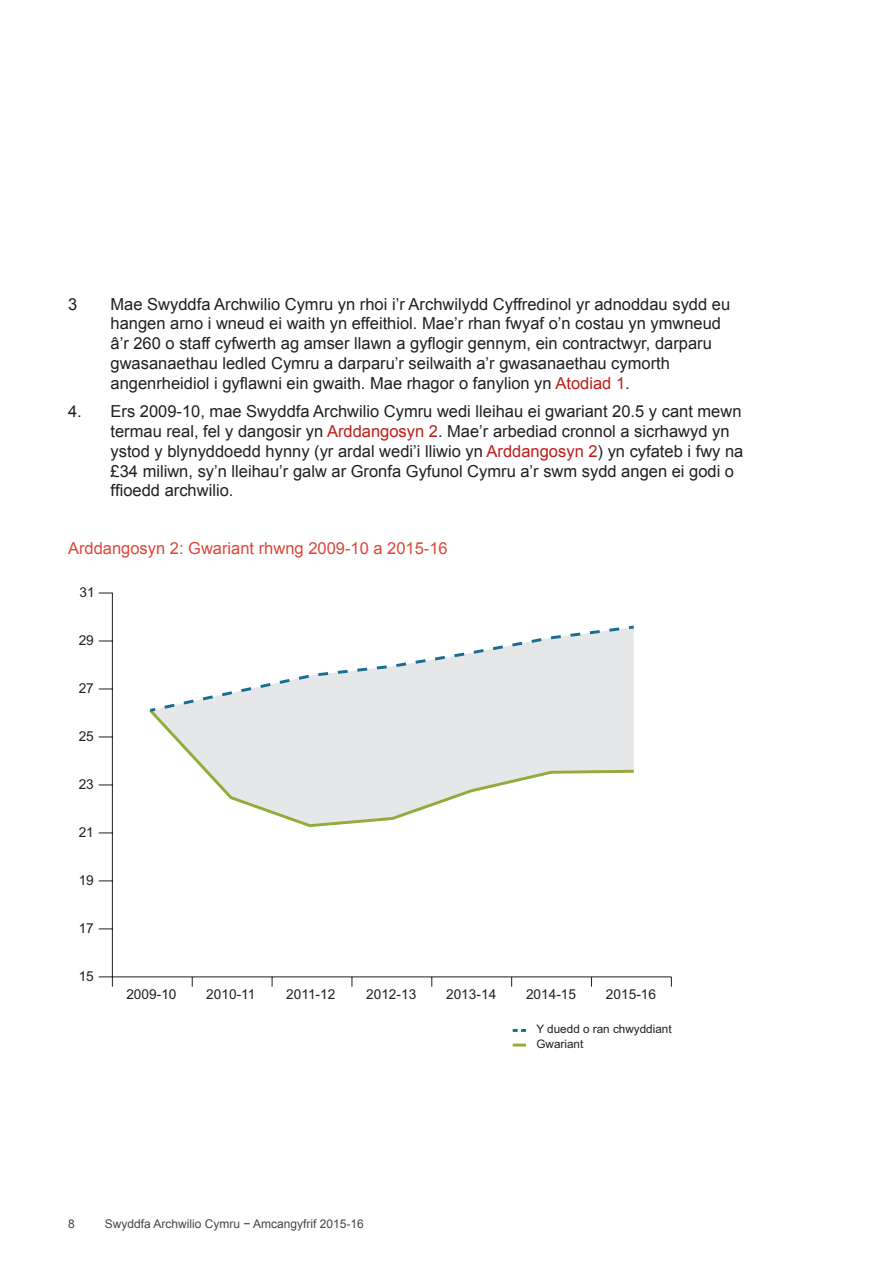
<style>
.page{position:relative;width:893px;height:1263px;background:#fff}
.page>*{position:absolute;margin:0;border:0;box-sizing:border-box;transform-origin:0 0}
.t1{font:16.5px/19.8px "Arial";color:#231f20}
.t2{font:16.5px "Arial";color:#dd463a}
.t3{font:13.65px "Arial";color:#231f20}
.t4{font:12px "Arial";color:#454647}
.t5{font:11.7px/14.7px "Arial";color:#231f20}
.s1{color:#bf1d19}
</style>
<div class="page">
<hr style="left:112px;top:976px;width:559px;height:1px;background:#231f20">
<hr style="left:112px;top:593px;width:1px;height:384px;background:#231f20">
<svg style="left:99px;top:976px;width:14px;height:11px"></svg>
<svg style="left:99px;top:928px;width:13px;height:1px"></svg>
<svg style="left:99px;top:880px;width:13px;height:1px"></svg>
<svg style="left:99px;top:832px;width:13px;height:1px"></svg>
<svg style="left:99px;top:784px;width:13px;height:1px"></svg>
<svg style="left:99px;top:736px;width:13px;height:1px"></svg>
<svg style="left:99px;top:688px;width:13px;height:1px"></svg>
<svg style="left:99px;top:640px;width:13px;height:1px"></svg>
<svg style="left:99px;top:592px;width:14px;height:1px"></svg>
<svg style="left:151px;top:714px;width:359px;height:114px"></svg>
<svg style="left:149px;top:645px;width:361px;height:69px"></svg>
<svg style="left:510px;top:625px;width:127px;height:407px"></svg>
<svg style="left:513px;top:1043px;width:13px;height:3px"></svg>
<p class="t1" style="left:68px;top:294px;width:11px">3</p>
<p class="t1" style="left:111px;top:294px;width:621px">Mae Swyddfa Archwilio Cymru yn rhoi i’r Archwilydd Cyffredinol yr adnoddau sydd eu hangen arno i wneud ei waith yn effeithiol. Mae’r rhan fwyaf o’n costau yn ymwneud â’r 260 o staff cyfwerth ag amser llawn a gyflogir gennym, ein contractwyr, darparu gwasanaethau ledled Cymru a darparu’r seilwaith a’r gwasanaethau cymorth angenrheidiol i gyflawni ein gwaith. Mae rhagor o fanylion yn <span class="s1">Atodiad 1</span>.</p>
<p class="t1" style="left:111px;top:402px;width:634px;text-indent:-43px">4. Ers 2009-10, mae Swyddfa Archwilio Cymru wedi lleihau ei gwariant 20.5 y cant mewn termau real, fel y dangosir yn <span class="s1">Arddangosyn 2</span>. Mae’r arbediad cronnol a sicrhawyd yn ystod y blynyddoedd hynny (yr ardal wedi’i lliwio yn <span class="s1">Arddangosyn 2</span>) yn cyfateb i fwy na £34 miliwn, sy’n lleihau’r galw ar Gronfa Gyfunol Cymru a’r swm sydd angen ei godi o ffioedd archwilio.</p>
<p class="t2" style="left:68px;top:538px;width:381px">Arddangosyn 2: Gwariant rhwng 2009-10 a 2015-16</p>
<p class="t3" style="left:80px;top:583px;width:17px">31</p>
<p class="t3" style="left:79px;top:631px;width:17px">29</p>
<p class="t3" style="left:79px;top:679px;width:17px">27</p>
<p class="t3" style="left:79px;top:727px;width:17px">25</p>
<p class="t3" style="left:79px;top:775px;width:17px">23</p>
<p class="t3" style="left:79px;top:823px;width:17px">21</p>
<p class="t3" style="left:79px;top:871px;width:17px">19</p>
<p class="t3" style="left:79px;top:919px;width:17px">17</p>
<p class="t3" style="left:79px;top:967px;width:17px">15</p>
<p class="t3" style="left:126px;top:986px;width:52px">2009-10</p>
<p class="t3" style="left:206px;top:986px;width:51px">2010-11</p>
<p class="t3" style="left:286px;top:986px;width:51px">2011-12</p>
<p class="t3" style="left:366px;top:986px;width:52px">2012-13</p>
<p class="t3" style="left:446px;top:986px;width:52px">2013-14</p>
<p class="t3" style="left:526px;top:986px;width:52px">2014-15</p>
<p class="t3" style="left:606px;top:986px;width:52px">2015-16</p>
<p class="t5" style="left:536px;top:1022px;width:137px">Y duedd o ran chwyddiant<br>Gwariant</p>
<p class="t4" style="left:68px;top:1216px;width:8px">8</p>
<p class="t4" style="left:105px;top:1216px;width:261px">Swyddfa Archwilio Cymru − Amcangyfrif 2015-16</p>
</div>
